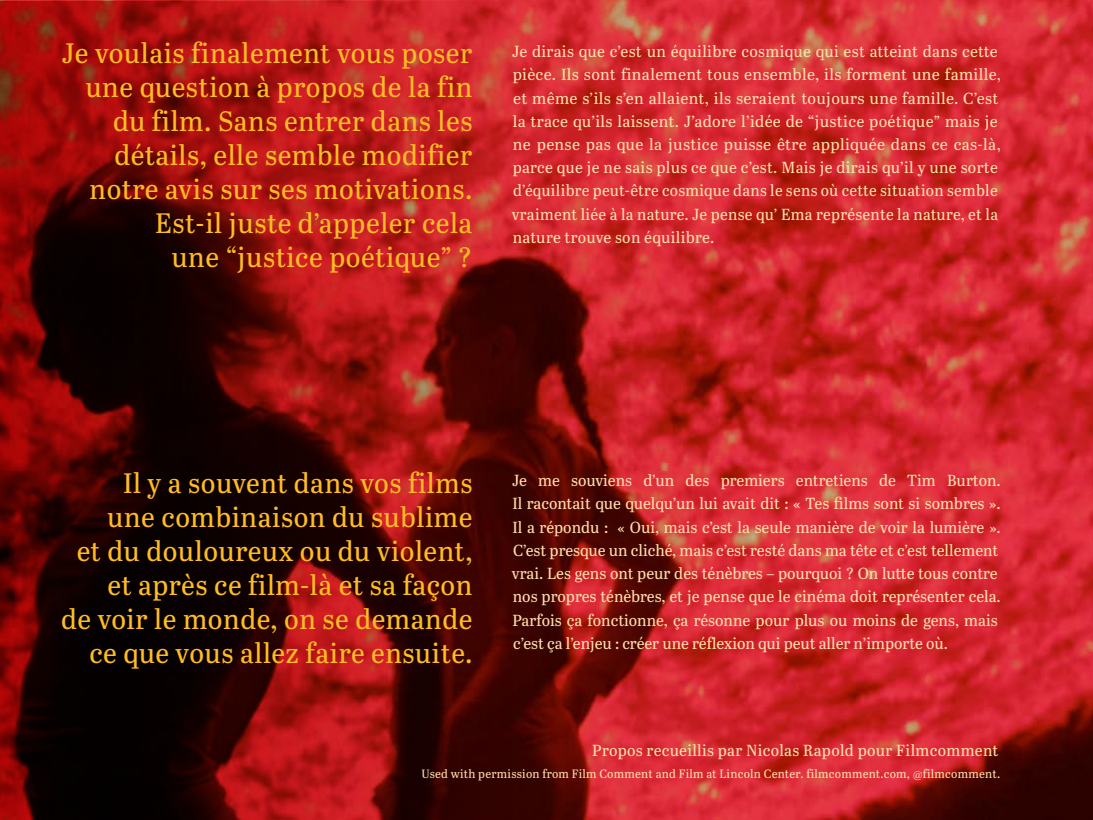
<style>
.page{position:relative;width:1093px;height:820px;background:#fff}
.page>*{position:absolute;margin:0;border:0;box-sizing:border-box;transform-origin:0 0}
.t1{font:28px/34px "Abril Titling";letter-spacing:.02em;color:#ffbc24;text-align:right}
.t2{font:16px/23.2px "Abril Titling";letter-spacing:.02em;color:#ffddac}
.t3{font:16px/23.2px "Abril Titling";color:#ffddac}
.t4{font:12px "Abril Titling";letter-spacing:.02em;color:#ffddac}
</style>
<div class="page">
<img style="left:0;top:0;width:1093px;height:819px">
<svg style="left:0;top:1px;width:513px;height:818px;background:#680b0a"></svg>
<h1 class="t1" style="left:62px;top:35px;width:412px">Je voulais finalement vous poser une question à propos de la fin du film. Sans entrer dans les détails, elle semble modifier notre avis sur ses motivations.<br>Est-il juste d’appeler cela<br>une “justice poétique” ?</h1>
<p class="t2" style="left:512px;top:39px;width:490px">Je dirais que c’est un équilibre cosmique qui est atteint dans cette pièce. Ils sont finalement tous ensemble, ils forment une famille, et même s’ils s’en allaient, ils seraient toujours une famille. C’est la trace qu’ils laissent. J’adore l’idée de “justice poétique” mais je ne pense pas que la justice puisse être appliquée dans ce cas-là, parce que je ne sais plus ce que c’est. Mais je dirais qu’il y une sorte d’équilibre peut-être cosmique dans le sens où cette situation semble vraiment liée à la nature. Je pense qu’ Ema représente la nature, et la nature trouve son équilibre.</p>
<h1 class="t1" style="left:61px;top:464px;width:413px">Il y a souvent dans vos films<br>une combinaison du sublime<br>et du douloureux ou du violent, et après ce film-là et sa façon<br>de voir le monde, on se demande ce que vous allez faire ensuite.</h1>
<p class="t3" style="left:512px;top:468px;width:490px">Je me souviens d’un des premiers entretiens de Tim Burton.<br>Il racontait que quelqu’un lui avait dit : « Tes films sont si sombres ».<br>Il a répondu : « Oui, mais c’est la seule manière de voir la lumière ».<br>C’est presque un cliché, mais c’est resté dans ma tête et c’est tellement vrai. Les gens ont peur des ténèbres – pourquoi ? On lutte tous contre nos propres ténèbres, et je pense que le cinéma doit représenter cela.<br>Parfois ça fonctionne, ça résonne pour plus ou moins de gens, mais c’est ça l’enjeu : créer une réflexion qui peut aller n’importe où.</p>
<p class="t2" style="left:592px;top:737px;width:408px">Propos recueillis par Nicolas Rapold pour Filmcomment</p>
<p class="t4" style="left:421px;top:764px;width:580px">Used with permission from Film Comment and Film at Lincoln Center. filmcomment.com, @filmcomment.</p>
</div>
